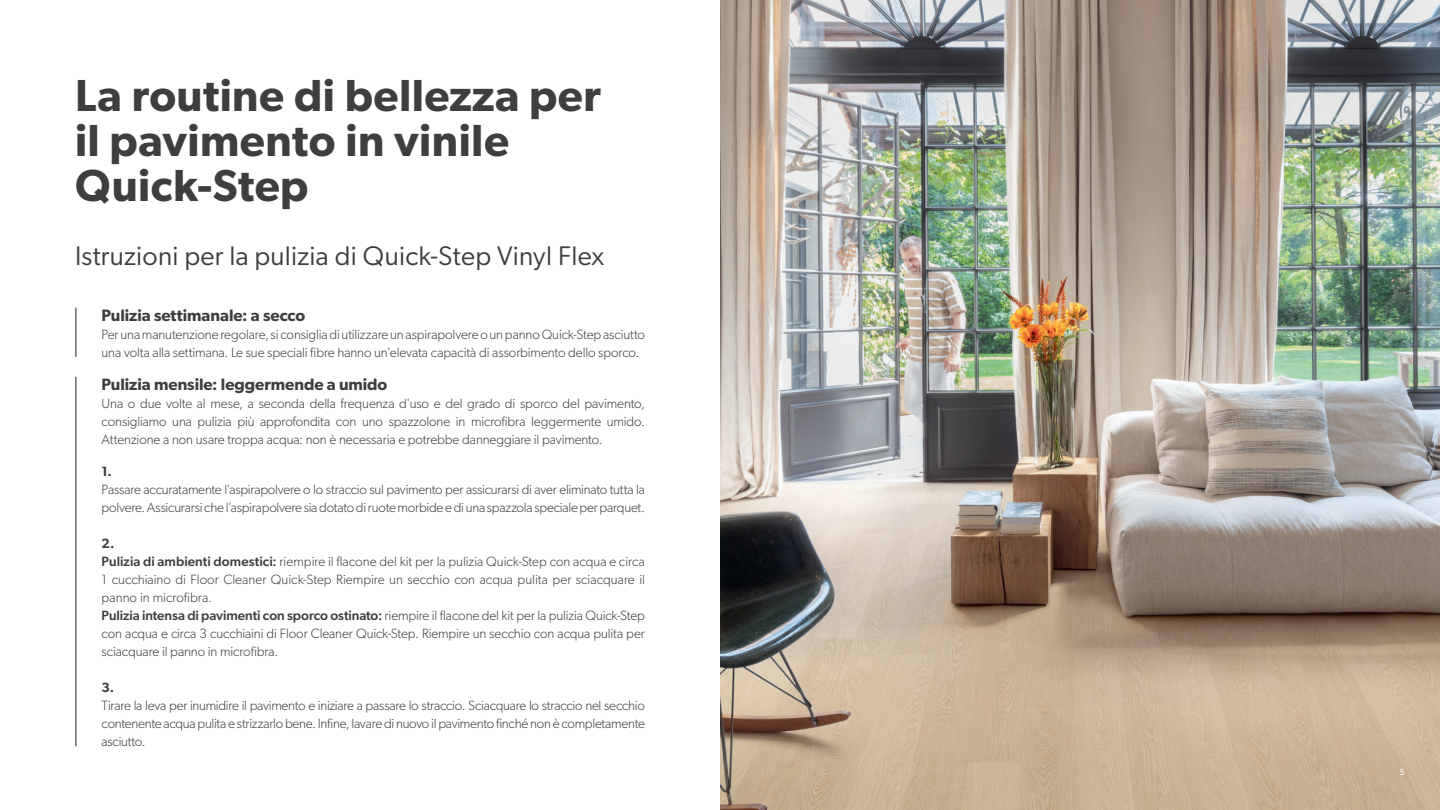
<style>
.page{position:relative;width:1440px;height:810px;background:#fff}
.page>*{position:absolute;margin:0;border:0;box-sizing:border-box;transform-origin:0 0}
.t1{font:600 45px/45px "Gibson";letter-spacing:.01em;color:#3e3e3f}
.t2{font:27px "Gibson";letter-spacing:.01em;color:#3e3e3f}
.t3{font:600 16.5px "Gibson";letter-spacing:-.005em;color:#3e3e3f}
.t4{font:300 13.5px/18px "Gibson";letter-spacing:-.01em;color:#3e3e3f}
.t5{font:600 13.5px "Gibson";color:#3e3e3f}
.t6{font:9px "Gibson";color:#fff}
.s1{font-weight:600}
.s2{font-weight:500}
</style>
<div class="page">
<img style="left:720px;top:0;width:720px;height:810px">
<hr style="left:76px;top:308px;width:1px;height:49px;background:#231f20">
<hr style="left:76px;top:377px;width:1px;height:369px;background:#231f20">
<h1 class="t1" style="left:75px;top:72px;width:527px">La routine di bellezza per il pavimento in vinile<br>Quick-Step</h1>
<h2 class="t2" style="left:75px;top:240px;width:531px">Istruzioni per la pulizia di Quick-Step Vinyl Flex</h2>
<p class="t3" style="left:102px;top:305px;width:205px">Pulizia settimanale: a secco</p>
<p class="t4" style="left:102px;top:325px;width:545px">Per una manutenzione regolare, si consiglia di utilizzare un aspirapolvere o un panno Quick-Step asciutto una volta alla settimana. Le sue speciali fibre hanno un'elevata capacità di assorbimento dello sporco.</p>
<p class="t3" style="left:102px;top:374px;width:287px">Pulizia mensile: leggermende a umido</p>
<p class="t4" style="left:102px;top:394px;width:545px;text-align:justify">Una o due volte al mese, a seconda della frequenza d'uso e del grado di sporco del pavimento, consigliamo una pulizia più approfondita con uno spazzolone in microfibra leggermente umido.<br>Attenzione a non usare troppa acqua: non è necessaria e potrebbe danneggiare il pavimento.</p>
<p class="t5" style="left:102px;top:464px;width:12px">1.</p>
<p class="t4" style="left:102px;top:481px;width:545px">Passare accuratamente l'aspirapolvere o lo straccio sul pavimento per assicurarsi di aver eliminato tutta la polvere. Assicurarsi che l'aspirapolvere sia dotato di ruote morbide e di una spazzola speciale per parquet.</p>
<p class="t4" style="left:102px;top:535px;width:545px"><span class="s1">2.<br></span><span class="s2">Pulizia di ambienti domestici:</span> riempire il flacone del kit per la pulizia Quick-Step con acqua e circa 1 cucchiaino di Floor Cleaner Quick-Step Riempire un secchio con acqua pulita per sciacquare il panno in microfibra.<br><span class="s2">Pulizia intensa di pavimenti con sporco ostinato:</span> riempire il flacone del kit per la pulizia Quick-Step con acqua e circa 3 cucchiaini di Floor Cleaner Quick-Step. Riempire un secchio con acqua pulita per sciacquare il panno in microfibra.</p>
<p class="t5" style="left:102px;top:680px;width:14px">3.</p>
<p class="t4" style="left:102px;top:697px;width:545px;text-align:justify">Tirare la leva per inumidire il pavimento e iniziare a passare lo straccio. Sciacquare lo straccio nel secchio contenente acqua pulita e strizzarlo bene. Infine, lavare di nuovo il pavimento finché non è completamente asciutto.</p>
<p class="t6" style="left:1399px;top:766px;width:7px">5</p>
</div>
